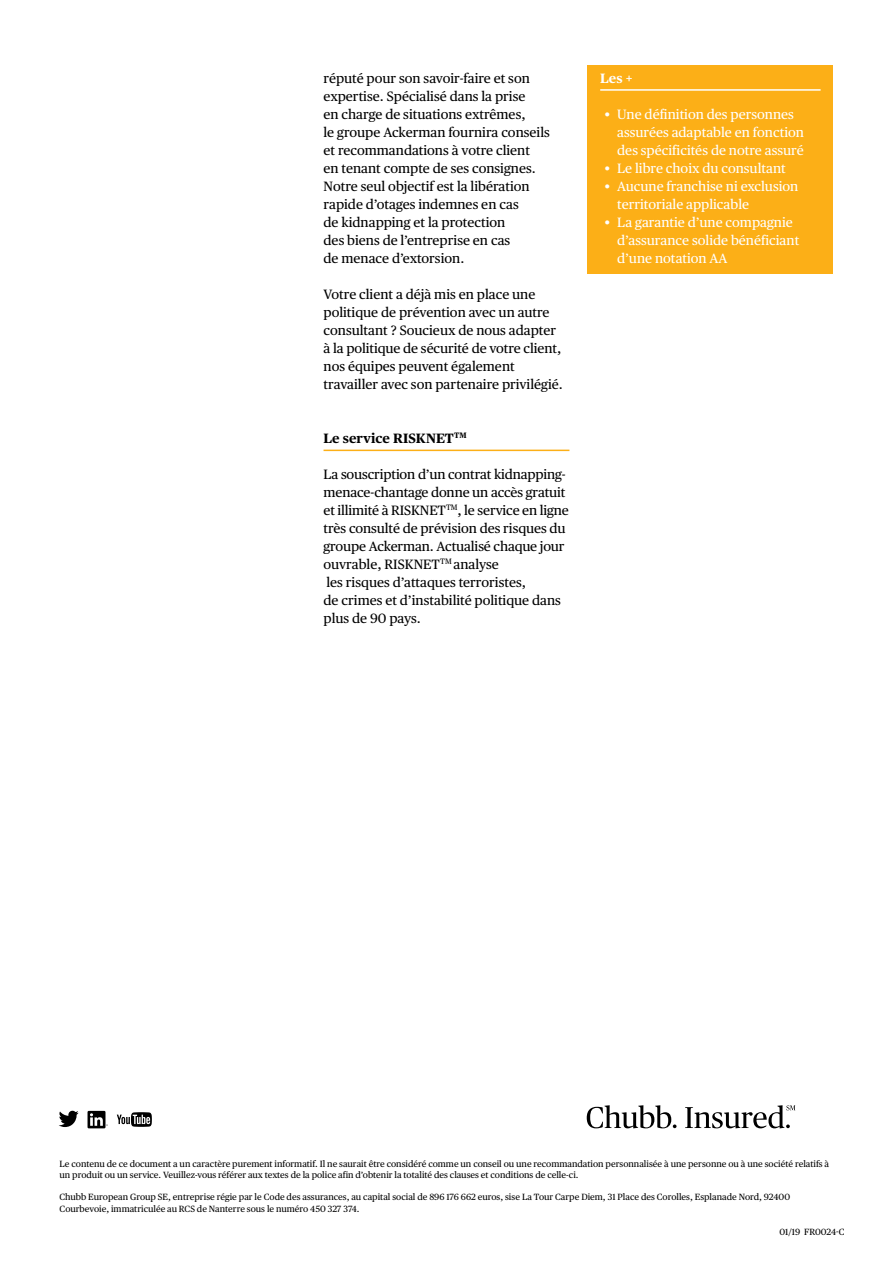
<style>
.page{position:relative;width:893px;height:1263px;background:#fff}
.page>*{position:absolute;margin:0;border:0;box-sizing:border-box;transform-origin:0 0}
.t1{font:13.5px/18px "Chubb Publico Text";color:#000}
.t2{font:13.5px/18px "Chubb Publico Text";color:#fff}
.t3{font:700 13.5px "Chubb Publico Text";color:#000}
.t4{font:700 13.5px "Chubb Publico Text";color:#fff}
.t5{font:9px/11.2px "Chubb Publico Text";color:#000}
</style>
<div class="page">
<div style="left:587px;top:65px;width:246px;height:209px;background:#fcaf17"></div>
<hr style="left:324px;top:450px;width:245px;height:1px;background:#fcaf17">
<hr style="left:600px;top:89px;width:221px;height:2px;background:#fff">
<svg style="left:88px;top:1111px;width:20px;height:17px"></svg>
<svg style="left:59px;top:1111px;width:20px;height:16px"></svg>
<svg style="left:117px;top:1112px;width:35px;height:15px"></svg>
<svg style="left:587px;top:1105px;width:89px;height:23px"></svg>
<svg style="left:685px;top:1105px;width:110px;height:23px"></svg>
<p class="t1" style="left:324px;top:68px;width:228px">réputé pour son savoir-faire et son expertise. Spécialisé dans la prise<br>en charge de situations extrêmes,<br>le groupe Ackerman fournira conseils et recommandations à votre client<br>en tenant compte de ses consignes.<br>Notre seul objectif est la libération rapide d’otages indemnes en cas<br>de kidnapping et la protection<br>des biens de l’entreprise en cas<br>de menace d’extorsion.</p>
<p class="t1" style="left:324px;top:284px;width:241px">Votre client a déjà mis en place une politique de prévention avec un autre consultant ? Soucieux de nous adapter à la politique de sécurité de votre client, nos équipes peuvent également travailler avec son partenaire privilégié.</p>
<p class="t3" style="left:324px;top:428px;width:145px">Le service RISKNET<sup>TM</sup></p>
<p class="t1" style="left:324px;top:464px;width:247px">La souscription d’un contrat kidnapping&shy;menace-chantage donne un accès gratuit et illimité à RISKNET<sup>TM</sup>, le service en ligne très consulté de prévision des risques du groupe Ackerman. Actualisé chaque jour ouvrable, RISKNET<sup>TM</sup> analyse<br>les risques d’attaques terroristes,<br>de crimes et d’instabilité politique dans plus de 90 pays.</p>
<p class="t4" style="left:600px;top:68px;width:34px">Les +</p>
<p class="t2" style="left:617px;top:104px;width:188px;text-indent:-13px">• Une définition des personnes assurées adaptable en fonction des spécificités de notre assuré</p>
<p class="t2" style="left:604px;top:158px;width:183px">• Le libre choix du consultant</p>
<p class="t2" style="left:617px;top:176px;width:183px;text-indent:-13px">• Aucune franchise ni exclusion territoriale applicable</p>
<p class="t2" style="left:617px;top:212px;width:184px;text-indent:-13px">• La garantie d’une compagnie d’assurance solide bénéficiant d’une notation AA</p>
<p class="t5" style="left:60px;top:1157px;width:771px">Le contenu de ce document a un caractère purement informatif. Il ne saurait être considéré comme un conseil ou une recommandation personnalisée à une personne ou à une société relatifs à un produit ou un service. Veuillez-vous référer aux textes de la police afin d’obtenir la totalité des clauses et conditions de celle-ci.</p>
<p class="t5" style="left:60px;top:1191px;width:732px">Chubb European Group SE, entreprise régie par le Code des assurances, au capital social de 896 176 662 euros, sise La Tour Carpe Diem, 31 Place des Corolles, Esplanade Nord, 92400<br>Courbevoie, immatriculée au RCS de Nanterre sous le numéro 450 327 374.</p>
<p class="t5" style="left:779px;top:1225px;width:67px">01/19 FR0024-C</p>
</div>
